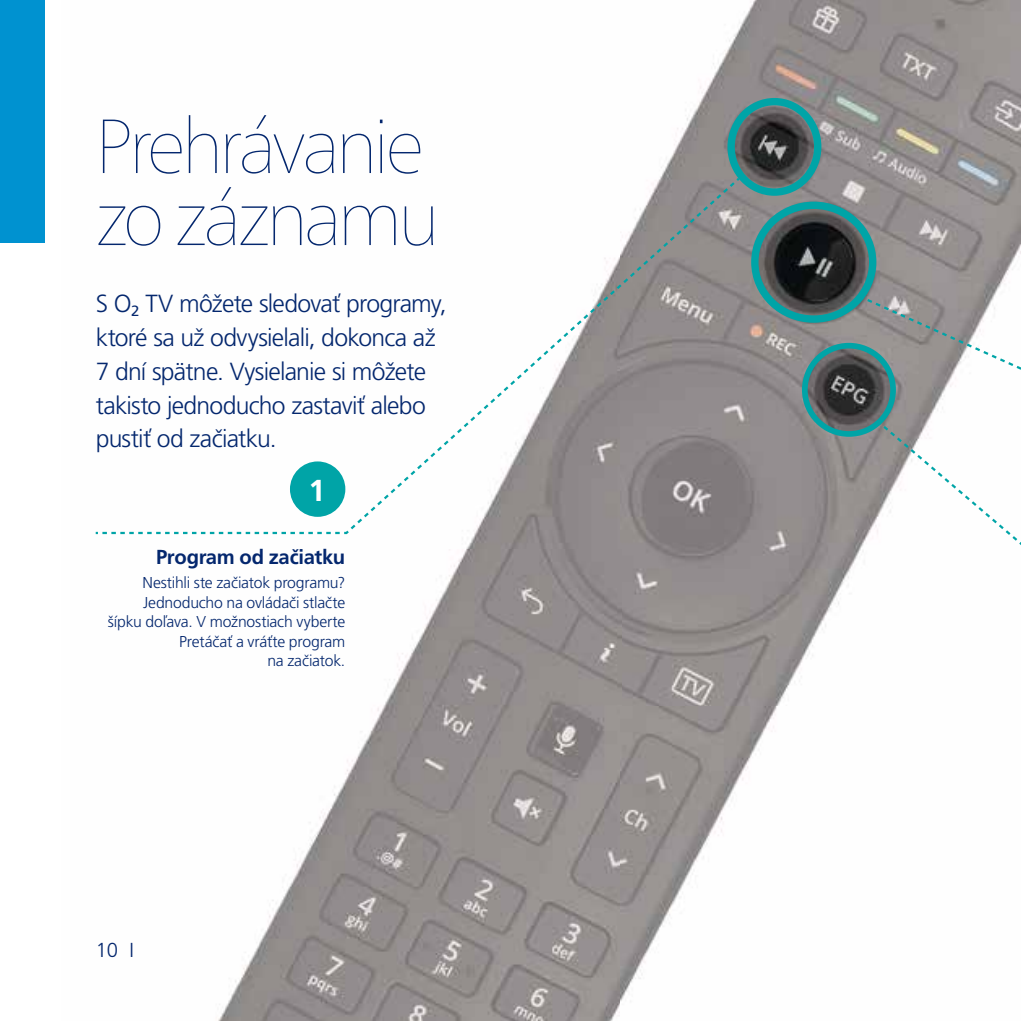
<style>
.page{position:relative;width:1021px;height:1021px;background:#fff}
.page>*{position:absolute;margin:0;border:0;box-sizing:border-box;transform-origin:0 0}
.t1{font:200 76.5px/72px "Frutiger Neue LT Com";letter-spacing:-.06em;color:#04276e}
.t2{font:700 30.15px "Frutiger CE";color:#fff}
.t3{font:300 24.75px/33.8px "Frutiger CE";letter-spacing:-.03em;color:#04276e}
.t4{font:700 20.25px "Frutiger CE";letter-spacing:-.015em;color:#04276e}
.t5{font:300 20.25px "Frutiger CE";color:#04276e}
.t6{font:300 15.75px/19.6px "Frutiger CE";letter-spacing:-.015em;color:#04276e;text-align:right}
</style>
<div class="page">
<img style="left:95px;top:531px;width:525px;height:489px">
<img style="left:620px;top:0;width:400px;height:1002px">
<svg style="left:96px;top:178px;width:643px;height:356px"></svg>
<svg style="left:751px;top:202px;width:269px;height:424px"></svg>
<svg style="left:727px;top:98px;width:94px;height:98px"></svg>
<div style="left:0;top:0;width:45px;height:242px;background:#0092d0"></div>
<h1 class="t1" style="left:96px;top:109px;width:345px">Prehrávanie zo záznamu</h1>
<p class="t3" style="left:96px;top:286px;width:352px">S O<sub>2</sub> TV môžete sledovať programy, ktoré sa už odvysielali, dokonca až<br>7 dní spätne. Vysielanie si môžete takisto jednoducho zastaviť alebo pustiť od začiatku.</p>
<p class="t2" style="left:308px;top:473px;width:18px">1</p>
<p class="t4" style="left:156px;top:545px;width:191px">Program od začiatku</p>
<p class="t6" style="left:108px;top:573px;width:239px">Nestihli ste začiatok programu?<br>Jednoducho na ovládači stlačte šípku doľava. V možnostiach vyberte<br>Pretáčať a vráťte program<br>na začiatok.</p>
<p class="t5" style="left:96px;top:938px;width:40px">10 I</p>
</div>
